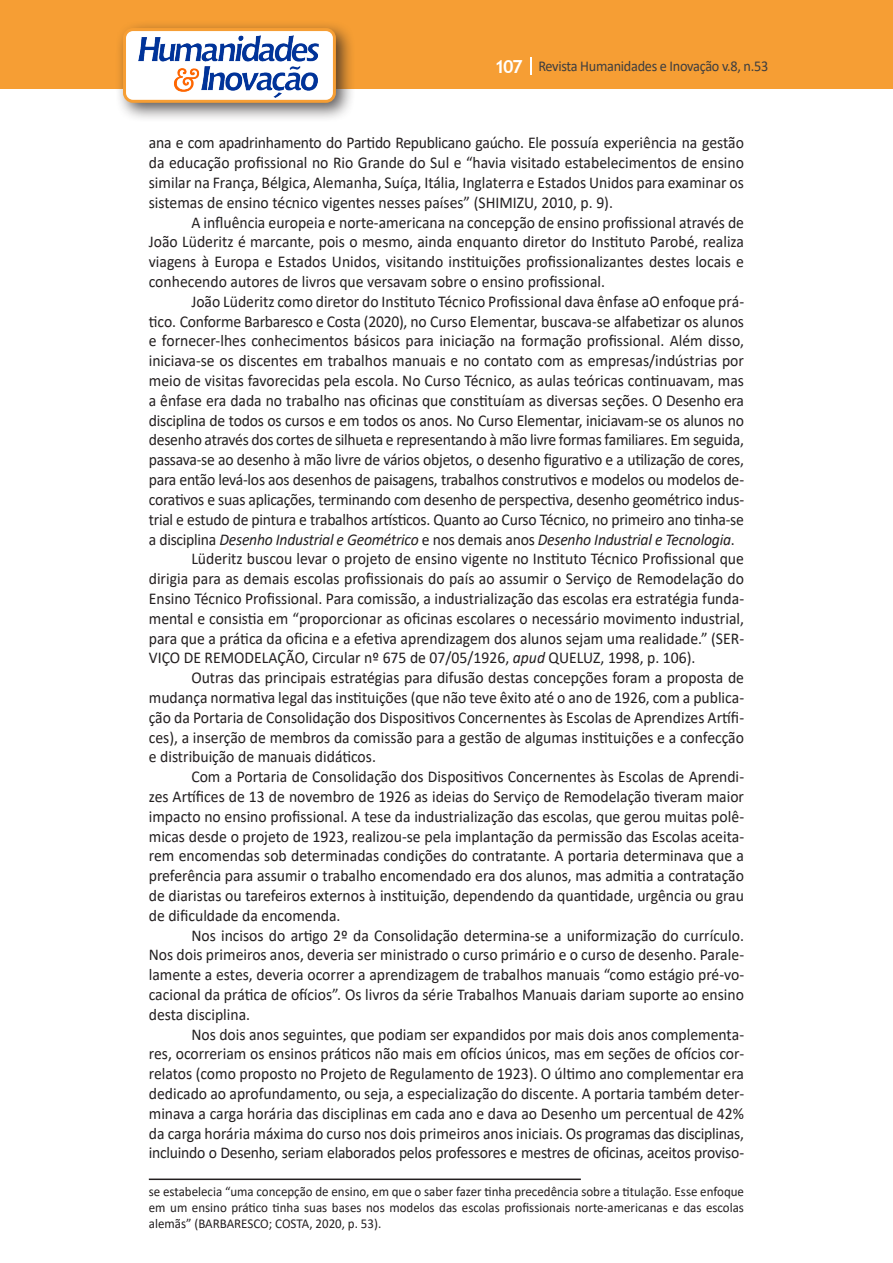
<style>
.page{position:relative;width:893px;height:1263px;background:#fff}
.page>*{position:absolute;margin:0;border:0;box-sizing:border-box;transform-origin:0 0}
.Texto{font:16.5px/19.8px "Calibri";color:#231f20;text-align:justify;scale:.95 1}
.t1{font:15px "Calibri";letter-spacing:-.02em;color:#3e3e3f;scale:.95 1}
.t2{font:13.5px/16.2px "Calibri";color:#231f20;text-align:justify;scale:.96 1}
.s1{font-family:"Trebuchet MS";font-weight:700;font-size:18px;color:#fff}
.s2{font-style:italic}
</style>
<div class="page">
<div style="left:0;top:0;width:893px;height:88px;background:#f69e34"></div>
<svg style="left:530px;top:57px;width:2px;height:18px"></svg>
<div style="left:115px;top:20px;width:241px;height:103px;background:#231f20;opacity:.75"></div>
<div style="left:125px;top:30px;width:209px;height:71px;background:#fff;border-radius:9px"></div>
<img style="left:138px;top:35px;width:181px;height:62px">
<div style="left:123px;top:28px;width:213px;height:75px;border:3px solid #f69e34;border-radius:9px"></div>
<hr style="left:149px;top:1178px;width:432px;height:2px;background:#231f20">
<p class="t1" style="left:495px;top:56px;width:290px"><span class="s1">107</span> Revista Humanidades e Inovação v.8, n.53</p>
<p class="Texto" style="left:149px;top:133px;width:628px">ana e com apadrinhamento do Partido Republicano gaúcho. Ele possuía experiência na gestão da educação profissional no Rio Grande do Sul e “havia visitado estabelecimentos de ensino similar na França, Bélgica, Alemanha, Suíça, Itália, Inglaterra e Estados Unidos para examinar os sistemas de ensino técnico vigentes nesses países” (SHIMIZU, 2010, p. 9).</p>
<p class="Texto" style="left:149px;top:212px;width:628px;text-indent:43px">A influência europeia e norte-americana na concepção de ensino profissional através de João Lüderitz é marcante, pois o mesmo, ainda enquanto diretor do Instituto Parobé, realiza viagens à Europa e Estados Unidos, visitando instituições profissionalizantes destes locais e conhecendo autores de livros que versavam sobre o ensino profissional.</p>
<p class="Texto" style="left:149px;top:291px;width:628px;text-indent:43px">João Lüderitz como diretor do Instituto Técnico Profissional dava ênfase aO enfoque prá&shy;tico. Conforme Barbaresco e Costa (2020), no Curso Elementar, buscava-se alfabetizar os alunos e fornecer-lhes conhecimentos básicos para iniciação na formação profissional. Além disso, iniciava-se os discentes em trabalhos manuais e no contato com as empresas/indústrias por meio de visitas favorecidas pela escola. No Curso Técnico, as aulas teóricas continuavam, mas a ênfase era dada no trabalho nas oficinas que constituíam as diversas seções. O Desenho era disciplina de todos os cursos e em todos os anos. No Curso Elementar, iniciavam-se os alunos no desenho através dos cortes de silhueta e representando à mão livre formas familiares. Em seguida, passava-se ao desenho à mão livre de vários objetos, o desenho figurativo e a utilização de cores, para então levá-los aos desenhos de paisagens, trabalhos construtivos e modelos ou modelos de&shy;corativos e suas aplicações, terminando com desenho de perspectiva, desenho geométrico indus&shy;trial e estudo de pintura e trabalhos artísticos. Quanto ao Curso Técnico, no primeiro ano tinha-se a disciplina <span class="s2">Desenho Industrial e Geométrico</span> e nos demais anos <span class="s2">Desenho Industrial e Tecnologia</span>.</p>
<p class="Texto" style="left:149px;top:548px;width:628px;text-indent:43px">Lüderitz buscou levar o projeto de ensino vigente no Instituto Técnico Profissional que dirigia para as demais escolas profissionais do país ao assumir o Serviço de Remodelação do Ensino Técnico Profissional. Para comissão, a industrialização das escolas era estratégia funda&shy;mental e consistia em “proporcionar as oficinas escolares o necessário movimento industrial, para que a prática da oficina e a efetiva aprendizagem dos alunos sejam uma realidade.” (SER-VIÇO DE REMODELAÇÃO, Circular nº 675 de 07/05/1926, <span class="s2">apud</span> QUELUZ, 1998, p. 106).</p>
<p class="Texto" style="left:149px;top:667px;width:628px;text-indent:43px">Outras das principais estratégias para difusão destas concepções foram a proposta de mudança normativa legal das instituições (que não teve êxito até o ano de 1926, com a publica&shy;ção da Portaria de Consolidação dos Dispositivos Concernentes às Escolas de Aprendizes Artífi&shy;ces), a inserção de membros da comissão para a gestão de algumas instituições e a confecção e distribuição de manuais didáticos.</p>
<p class="Texto" style="left:149px;top:766px;width:628px;text-indent:43px">Com a Portaria de Consolidação dos Dispositivos Concernentes às Escolas de Aprendi&shy;zes Artífices de 13 de novembro de 1926 as ideias do Serviço de Remodelação tiveram maior impacto no ensino profissional. A tese da industrialização das escolas, que gerou muitas polê&shy;micas desde o projeto de 1923, realizou-se pela implantação da permissão das Escolas aceita&shy;rem encomendas sob determinadas condições do contratante. A portaria determinava que a preferência para assumir o trabalho encomendado era dos alunos, mas admitia a contratação de diaristas ou tarefeiros externos à instituição, dependendo da quantidade, urgência ou grau de dificuldade da encomenda.</p>
<p class="Texto" style="left:149px;top:925px;width:628px;text-indent:43px">Nos incisos do artigo 2º da Consolidação determina-se a uniformização do currículo.<br>Nos dois primeiros anos, deveria ser ministrado o curso primário e o curso de desenho. Parale&shy;lamente a estes, deveria ocorrer a aprendizagem de trabalhos manuais “como estágio pré-vo&shy;cacional da prática de ofícios”. Os livros da série Trabalhos Manuais dariam suporte ao ensino desta disciplina.</p>
<p class="Texto" style="left:149px;top:1024px;width:628px;text-indent:43px">Nos dois anos seguintes, que podiam ser expandidos por mais dois anos complementa&shy;res, ocorreriam os ensinos práticos não mais em ofícios únicos, mas em seções de ofícios cor&shy;relatos (como proposto no Projeto de Regulamento de 1923). O último ano complementar era dedicado ao aprofundamento, ou seja, a especialização do discente. A portaria também deter&shy;minava a carga horária das disciplinas em cada ano e dava ao Desenho um percentual de 42% da carga horária máxima do curso nos dois primeiros anos iniciais. Os programas das disciplinas, incluindo o Desenho, seriam elaborados pelos professores e mestres de oficinas, aceitos proviso-</p>
<p class="t2" style="left:149px;top:1182px;width:621px">se estabelecia “uma concepção de ensino, em que o saber fazer tinha precedência sobre a titulação. Esse enfoque em um ensino prático tinha suas bases nos modelos das escolas profissionais norte-americanas e das escolas alemãs” (BARBARESCO; COSTA, 2020, p. 53).</p>
</div>
